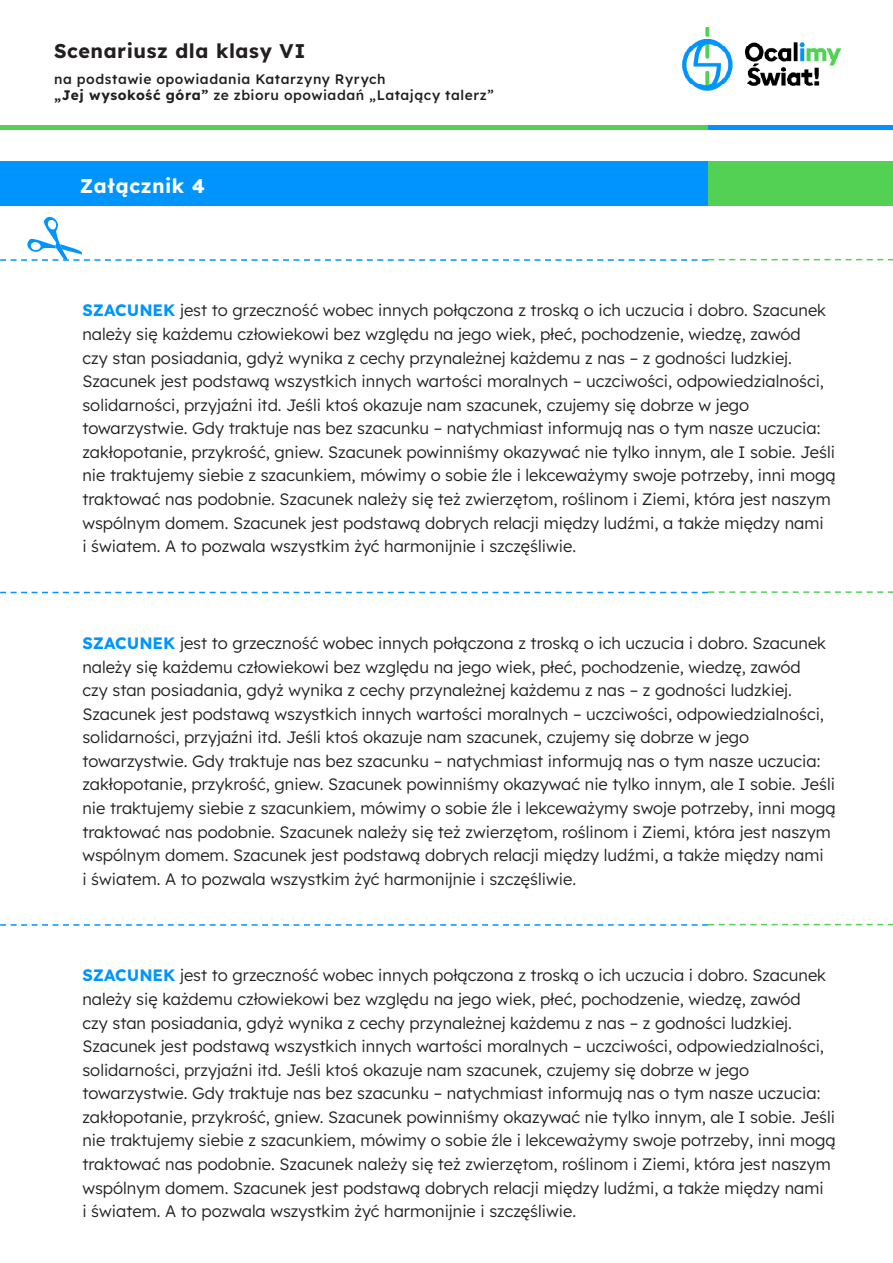
<style>
.page{position:relative;width:893px;height:1263px;background:#fff}
.page>*{position:absolute;margin:0;border:0;box-sizing:border-box;transform-origin:0 0}
.t1{font:700 19.8px "Lexend";letter-spacing:.03em;color:#231f20}
.t2{font:700 19.8px "Lexend";letter-spacing:.025em;color:#fff}
.text_2{font:300 16.5px/23.5px "Lexend";color:#231f20}
.t3{font:500 13.8px/16.5px "Lexend";letter-spacing:.04em;color:#231f20}
.s1{font-weight:700}
.s2{font-weight:700;color:#0094ff}
</style>
<div class="page">
<div style="left:0;top:125px;width:893px;height:5px;background:#52d154"></div>
<div style="left:708px;top:125px;width:185px;height:5px;background:#0094ff"></div>
<img style="left:682px;top:27px;width:160px;height:64px">
<div style="left:0;top:162px;width:893px;height:44px;background:#0094ff"></div>
<div style="left:708px;top:162px;width:185px;height:44px;background:#52d154"></div>
<svg style="left:0;top:591px;width:893px;height:2px"></svg>
<svg style="left:0;top:924px;width:893px;height:2px"></svg>
<svg style="left:0;top:216px;width:893px;height:45px"></svg>
<p class="t1" style="left:54px;top:37px;width:253px">Scenariusz dla klasy VI</p>
<p class="t3" style="left:54px;top:70px;width:441px">na podstawie opowiadania Katarzyny Ryrych<br><span class="s1">„Jej wysokość góra”</span> ze zbioru opowiadań „Latający talerz”</p>
<p class="t2" style="left:80px;top:171px;width:127px">Załącznik 4</p>
<p class="text_2" style="left:82px;top:298px;width:755px"><span class="s2">SZACUNEK</span> jest to grzeczność wobec innych połączona z troską o ich uczucia i dobro. Szacunek należy się każdemu człowiekowi bez względu na jego wiek, płeć, pochodzenie, wiedzę, zawód<br>czy stan posiadania, gdyż wynika z cechy przynależnej każdemu z nas – z godności ludzkiej.<br>Szacunek jest podstawą wszystkich innych wartości moralnych – uczciwości, odpowiedzialności, solidarności, przyjaźni itd. Jeśli ktoś okazuje nam szacunek, czujemy się dobrze w jego towarzystwie. Gdy traktuje nas bez szacunku – natychmiast informują nas o tym nasze uczucia: zakłopotanie, przykrość, gniew. Szacunek powinniśmy okazywać nie tylko innym, ale I sobie. Jeśli nie traktujemy siebie z szacunkiem, mówimy o sobie źle i lekceważymy swoje potrzeby, inni mogą traktować nas podobnie. Szacunek należy się też zwierzętom, roślinom i Ziemi, która jest naszym wspólnym domem. Szacunek jest podstawą dobrych relacji między ludźmi, a także między nami<br>i światem. A to pozwala wszystkim żyć harmonijnie i szczęśliwie.</p>
<p class="text_2" style="left:82px;top:630px;width:755px"><span class="s2">SZACUNEK</span> jest to grzeczność wobec innych połączona z troską o ich uczucia i dobro. Szacunek należy się każdemu człowiekowi bez względu na jego wiek, płeć, pochodzenie, wiedzę, zawód<br>czy stan posiadania, gdyż wynika z cechy przynależnej każdemu z nas – z godności ludzkiej.<br>Szacunek jest podstawą wszystkich innych wartości moralnych – uczciwości, odpowiedzialności, solidarności, przyjaźni itd. Jeśli ktoś okazuje nam szacunek, czujemy się dobrze w jego towarzystwie. Gdy traktuje nas bez szacunku – natychmiast informują nas o tym nasze uczucia: zakłopotanie, przykrość, gniew. Szacunek powinniśmy okazywać nie tylko innym, ale I sobie. Jeśli nie traktujemy siebie z szacunkiem, mówimy o sobie źle i lekceważymy swoje potrzeby, inni mogą traktować nas podobnie. Szacunek należy się też zwierzętom, roślinom i Ziemi, która jest naszym wspólnym domem. Szacunek jest podstawą dobrych relacji między ludźmi, a także między nami<br>i światem. A to pozwala wszystkim żyć harmonijnie i szczęśliwie.</p>
<p class="text_2" style="left:82px;top:963px;width:755px"><span class="s2">SZACUNEK</span> jest to grzeczność wobec innych połączona z troską o ich uczucia i dobro. Szacunek należy się każdemu człowiekowi bez względu na jego wiek, płeć, pochodzenie, wiedzę, zawód<br>czy stan posiadania, gdyż wynika z cechy przynależnej każdemu z nas – z godności ludzkiej.<br>Szacunek jest podstawą wszystkich innych wartości moralnych – uczciwości, odpowiedzialności, solidarności, przyjaźni itd. Jeśli ktoś okazuje nam szacunek, czujemy się dobrze w jego towarzystwie. Gdy traktuje nas bez szacunku – natychmiast informują nas o tym nasze uczucia: zakłopotanie, przykrość, gniew. Szacunek powinniśmy okazywać nie tylko innym, ale I sobie. Jeśli nie traktujemy siebie z szacunkiem, mówimy o sobie źle i lekceważymy swoje potrzeby, inni mogą traktować nas podobnie. Szacunek należy się też zwierzętom, roślinom i Ziemi, która jest naszym wspólnym domem. Szacunek jest podstawą dobrych relacji między ludźmi, a także między nami<br>i światem. A to pozwala wszystkim żyć harmonijnie i szczęśliwie.</p>
</div>
